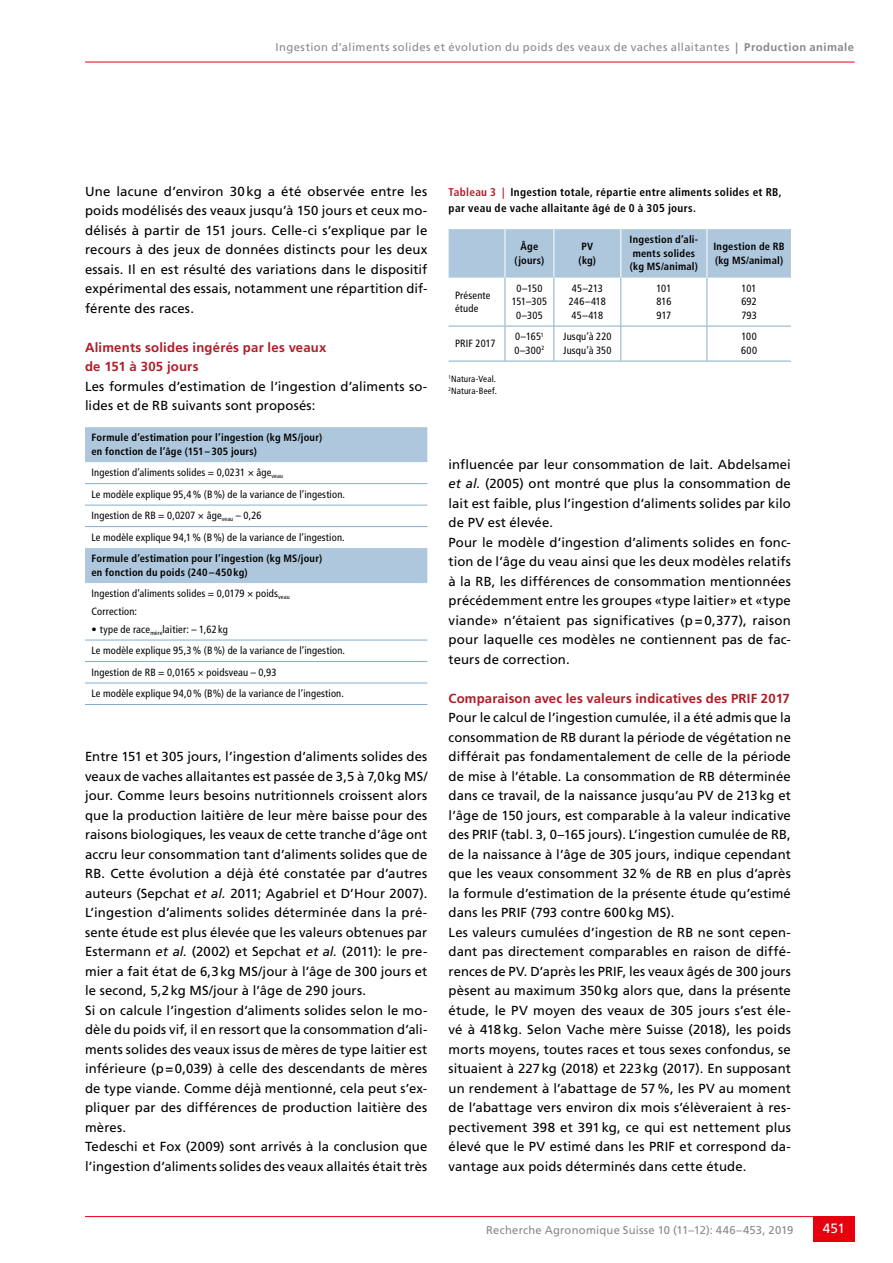
<style>
.page{position:relative;width:893px;height:1263px;background:#fff}
.page>*{position:absolute;margin:0;border:0;box-sizing:border-box;transform-origin:0 0}
.t1{font:13.5px "Frutiger LT Std";color:#fff}
.t2{font:13.2px/19.5px "Frutiger LT Std";letter-spacing:.01em;color:#000}
.t3{font:700 13.2px/19.5px "Frutiger LT Std";letter-spacing:.015em;color:#b21c27}
.t4{font:11.25px "Frutiger LT Std";letter-spacing:.035em;color:#878988}
.t5{font:700 condensed 11.25px/16.5px "Frutiger LT Std";letter-spacing:.03em;color:#000}
.t6{font:condensed 10.5px/13.5px "Frutiger LT Std";letter-spacing:.015em;color:#000}
.t7{font:700 condensed 10.5px/13.5px "Frutiger LT Std";letter-spacing:.02em;color:#000}
.t8{font:condensed 10.5px/13.5px "Frutiger LT Std";letter-spacing:-.01em;color:#000}
.t9{font:condensed 9px/12px "Frutiger LT Std";letter-spacing:.02em;color:#000}
.s1{font-weight:700}
.s2{font-style:italic}
.s3{color:#b21c27}
</style>
<div class="page">
<hr style="left:85px;top:62px;width:770px;height:1px;background:#e7000e">
<hr style="left:85px;top:1216px;width:770px;height:1px;background:#e7000e">
<div style="left:813px;top:1216px;width:42px;height:26px;background:#e7000e"></div>
<div style="left:449px;top:229px;width:342px;height:49px;background:#afc7dc"></div>
<hr style="left:505px;top:229px;width:1px;height:49px;background:#fff">
<hr style="left:553px;top:229px;width:1px;height:49px;background:#fff">
<hr style="left:449px;top:326px;width:56px;height:1px;background:#84adcc">
<hr style="left:449px;top:361px;width:56px;height:1px;background:#84adcc">
<hr style="left:505px;top:278px;width:1px;height:48px;background:#84adcc">
<hr style="left:553px;top:278px;width:1px;height:48px;background:#84adcc">
<hr style="left:620px;top:229px;width:1px;height:49px;background:#fff">
<hr style="left:620px;top:278px;width:1px;height:48px;background:#84adcc">
<hr style="left:707px;top:278px;width:1px;height:48px;background:#84adcc">
<hr style="left:505px;top:326px;width:49px;height:1px;background:#84adcc">
<hr style="left:505px;top:326px;width:1px;height:35px;background:#84adcc">
<hr style="left:505px;top:361px;width:49px;height:1px;background:#84adcc">
<hr style="left:707px;top:229px;width:1px;height:49px;background:#fff">
<hr style="left:554px;top:326px;width:67px;height:1px;background:#84adcc">
<hr style="left:553px;top:326px;width:1px;height:35px;background:#84adcc">
<hr style="left:554px;top:361px;width:67px;height:1px;background:#84adcc">
<hr style="left:621px;top:326px;width:86px;height:1px;background:#84adcc">
<hr style="left:620px;top:326px;width:1px;height:35px;background:#84adcc">
<hr style="left:621px;top:361px;width:86px;height:1px;background:#84adcc">
<hr style="left:707px;top:326px;width:84px;height:1px;background:#84adcc">
<hr style="left:707px;top:326px;width:1px;height:35px;background:#84adcc">
<hr style="left:707px;top:361px;width:84px;height:1px;background:#84adcc">
<svg style="left:85px;top:427px;width:342px;height:156px"></svg>
<hr style="left:85px;top:483px;width:342px;height:1px;background:#84adcc">
<hr style="left:85px;top:704px;width:342px;height:1px;background:#84adcc">
<hr style="left:85px;top:505px;width:342px;height:1px;background:#84adcc">
<hr style="left:85px;top:526px;width:342px;height:1px;background:#84adcc">
<hr style="left:85px;top:640px;width:342px;height:1px;background:#84adcc">
<hr style="left:85px;top:661px;width:342px;height:1px;background:#84adcc">
<hr style="left:85px;top:683px;width:342px;height:1px;background:#84adcc">
<p class="t4" style="left:275px;top:40px;width:580px">Ingestion d’aliments solides et évolution du poids des veaux de vaches allaitantes <span class="s1">| Production animale</span></p>
<p class="t2" style="left:85px;top:181px;width:344px;text-align:justify">Une lacune d’environ 30kg a été observée entre les poids modélisés des veaux jusqu’à 150 jours et ceux mo&shy;délisés à partir de 151 jours. Celle-ci s’explique par le recours à des jeux de données distincts pour les deux essais. Il en est résulté des variations dans le dispositif expérimental des essais, notamment une répartition dif&shy;férente des races.</p>
<p class="t3" style="left:85px;top:337px;width:243px">Aliments solides ingérés par les veaux de 151 à 305 jours</p>
<p class="t2" style="left:85px;top:376px;width:344px">Les formules d’estimation de l’ingestion d’aliments so&shy;lides et de RB suivants sont proposés:</p>
<p class="t7" style="left:91px;top:431px;width:232px">Formule d’estimation pour l’ingestion (kg MS/jour) en fonction de l’âge (151–305 jours)</p>
<p class="t6" style="left:91px;top:462px;width:255px;line-height:21.5px">Ingestion d’aliments solides = 0,0231 × âge<sub>veau<br></sub>Le modèle explique 95,4% (B%) de la variance de l’ingestion.<br>Ingestion de RB = 0,0207 × âge<sub>veau</sub> – 0,26<br>Le modèle explique 94,1% (B%) de la variance de l’ingestion.</p>
<p class="t7" style="left:91px;top:552px;width:232px">Formule d’estimation pour l’ingestion (kg MS/jour) en fonction du poids (240–450kg)</p>
<p class="t6" style="left:91px;top:585px;width:200px;line-height:17.7px">Ingestion d’aliments solides = 0,0179 × poids<sub>veau<br></sub>Correction:</p>
<p class="t6" style="left:91px;top:618px;width:255px;line-height:21.5px">• type de race<sub>mère</sub>laitier: – 1,62kg<br>Le modèle explique 95,3% (B%) de la variance de l’ingestion.<br>Ingestion de RB = 0,0165 × poidsveau – 0,93<br>Le modèle explique 94,0% (B%) de la variance de l’ingestion.</p>
<p class="t2" style="left:85px;top:747px;width:344px">Entre 151 et 305 jours, l’ingestion d’aliments solides des veaux de vaches allaitantes est passée de 3,5 à 7,0kg MS/ jour. Comme leurs besoins nutritionnels croissent alors que la production laitière de leur mère baisse pour des raisons biologiques, les veaux de cette tranche d’âge ont accru leur consommation tant d’aliments solides que de RB. Cette évolution a déjà été constatée par d’autres auteurs (Sepchat <span class="s2">et al.</span> 2011; Agabriel et D’Hour 2007).<br>L’ingestion d’aliments solides déterminée dans la pré&shy;sente étude est plus élevée que les valeurs obtenues par Estermann <span class="s2">et al.</span> (2002) et Sepchat <span class="s2">et al.</span> (2011): le pre&shy;mier a fait état de 6,3kg MS/jour à l’âge de 300 jours et le second, 5,2kg MS/jour à l’âge de 290 jours.<br>Si on calcule l’ingestion d’aliments solides selon le mo&shy;dèle du poids vif, il en ressort que la consommation d’ali&shy;ments solides des veaux issus de mères de type laitier est inférieure (p=0,039) à celle des descendants de mères de type viande. Comme déjà mentionné, cela peut s’ex&shy;pliquer par des différences de production laitière des mères.<br>Tedeschi et Fox (2009) sont arrivés à la conclusion que l’ingestion d’aliments solides des veaux allaités était très</p>
<p class="t5" style="left:449px;top:183px;width:335px"><span class="s3">Tableau 3 |</span> Ingestion totale, répartie entre aliments solides et RB, par veau de vache allaitante âgé de 0 à 305 jours.</p>
<p class="t7" style="left:515px;top:240px;width:31px;text-align:center">Âge (jours)</p>
<p class="t7" style="left:579px;top:240px;width:19px">PV (kg)</p>
<p class="t7" style="left:630px;top:233px;width:70px">Ingestion d’ali&shy;ments solides (kg MS/animal)</p>
<p class="t7" style="left:713px;top:240px;width:73px">Ingestion de RB (kg MS/animal)</p>
<p class="t6" style="left:455px;top:288px;width:37px">Présente étude</p>
<p class="t6" style="left:512px;top:282px;width:37px;text-align:center">0–150<br>151–305<br>0–305</p>
<p class="t8" style="left:569px;top:282px;width:38px">45–213<br>246–418<br>45–418</p>
<p class="t6" style="left:656px;top:282px;width:16px;text-align:justify">101<br>816<br>917</p>
<p class="t6" style="left:741px;top:282px;width:17px;text-align:justify">101<br>692<br>793</p>
<p class="t6" style="left:455px;top:337px;width:42px">PRIF 2017</p>
<p class="t6" style="left:514px;top:330px;width:31px">0–165<sup>1<br></sup>0–300<sup>2</sup></p>
<p class="t6" style="left:563px;top:330px;width:50px">Jusqu’à 220<br>Jusqu’à 350</p>
<p class="t6" style="left:741px;top:330px;width:17px">100<br>600</p>
<p class="t9" style="left:449px;top:373px;width:50px"><sup>1</sup>Natura-Veal.<br><sup>2</sup>Natura-Beef.</p>
<p class="t2" style="left:449px;top:454px;width:344px">influencée par leur consommation de lait. Abdelsamei <span class="s2">et al.</span> (2005) ont montré que plus la consommation de lait est faible, plus l’ingestion d’aliments solides par kilo de PV est élevée.<br>Pour le modèle d’ingestion d’aliments solides en fonc&shy;tion de l’âge du veau ainsi que les deux modèles relatifs à la RB, les différences de consommation mentionnées précédemment entre les groupes «type laitier» et «type viande» n’étaient pas significatives (p=0,377), raison pour laquelle ces modèles ne contiennent pas de fac&shy;teurs de correction.</p>
<p class="t3" style="left:449px;top:688px;width:343px">Comparaison avec les valeurs indicatives des PRIF 2017</p>
<p class="t2" style="left:449px;top:708px;width:344px">Pour le calcul de l’ingestion cumulée, il a été admis que la consommation de RB durant la période de végétation ne différait pas fondamentalement de celle de la période de mise à l’étable. La consommation de RB déterminée dans ce travail, de la naissance jusqu’au PV de 213kg et l’âge de 150 jours, est comparable à la valeur indicative des PRIF (tabl. 3, 0–165 jours). L’ingestion cumulée de RB, de la naissance à l’âge de 305 jours, indique cependant que les veaux consomment 32% de RB en plus d’après la formule d’estimation de la présente étude qu’estimé dans les PRIF (793 contre 600kg MS).<br>Les valeurs cumulées d’ingestion de RB ne sont cepen&shy;dant pas directement comparables en raison de diffé&shy;rences de PV. D’après les PRIF, les veaux âgés de 300 jours pèsent au maximum 350kg alors que, dans la présente étude, le PV moyen des veaux de 305 jours s’est éle&shy;vé à 418kg. Selon Vache mère Suisse (2018), les poids morts moyens, toutes races et tous sexes confondus, se situaient à 227kg (2018) et 223kg (2017). En supposant un rendement à l’abattage de 57%, les PV au moment de l’abattage vers environ dix mois s’élèveraient à res&shy;pectivement 398 et 391kg, ce qui est nettement plus élevé que le PV estimé dans les PRIF et correspond da&shy;vantage aux poids déterminés dans cette étude.</p>
<p class="t4" style="left:486px;top:1223px;width:309px">Recherche Agronomique Suisse 10 (11–12): 446–453, 2019</p>
<p class="t1" style="left:823px;top:1221px;width:24px">451</p>
</div>
